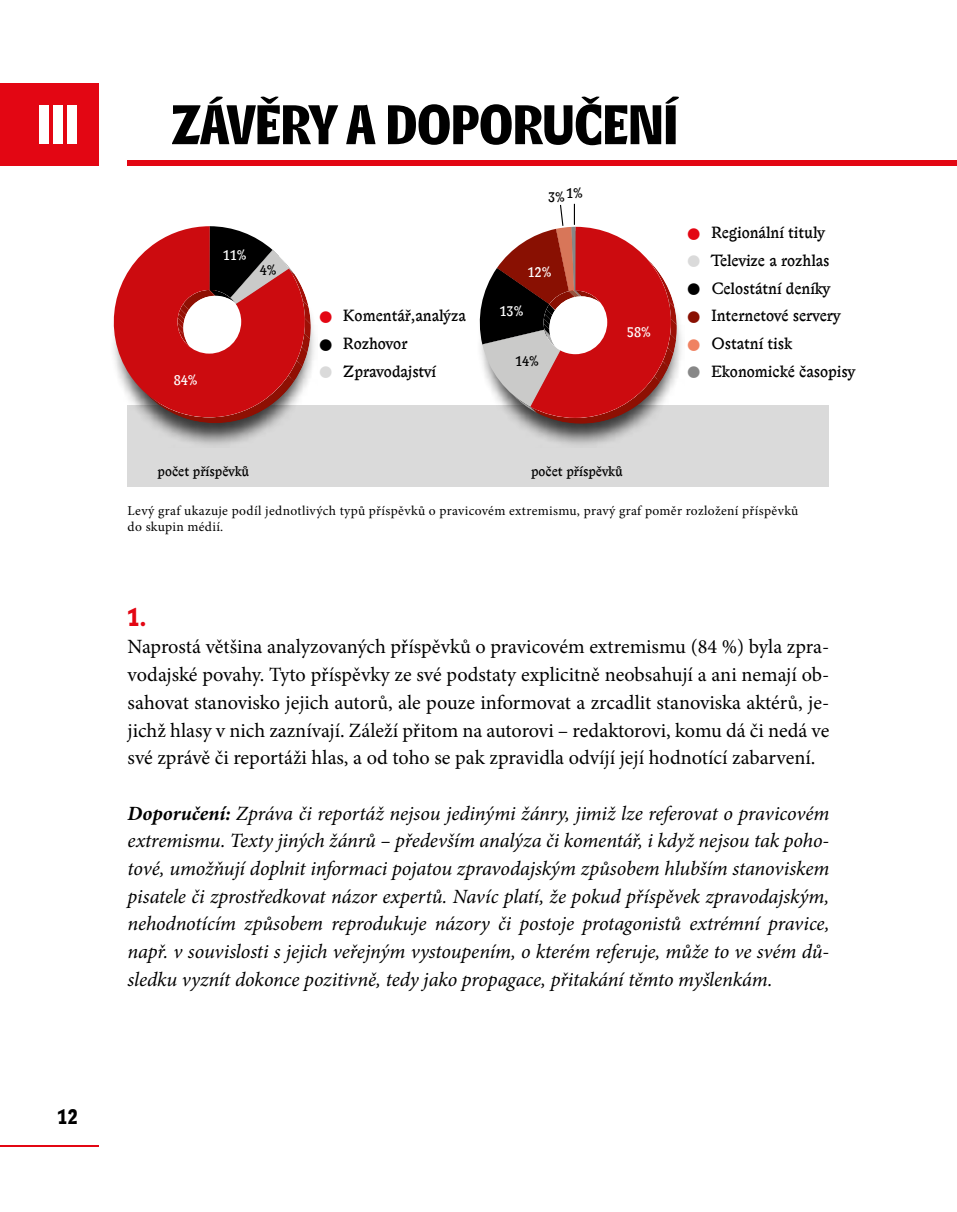
<style>
.page{position:relative;width:957px;height:1212px;background:#fff}
.page>*{position:absolute;margin:0;border:0;box-sizing:border-box;transform-origin:0 0}
.t1{font:54px "Lexon Headline";letter-spacing:.015em;color:#000}
.t2{font:24.75px "Lexon Headline";color:#e30613}
.t3{font:italic 20.25px/27.7px "Minion Pro";letter-spacing:-.01em;color:#000;text-align:justify}
.t4{font:20.25px/27.7px "Minion Pro";color:#000;text-align:justify}
.t5{font:20.25px "Lexon Headline";color:#000}
.t6{font:15.75px "Lexon Gothic";color:#000}
.t7{font:13.5px/16.2px "Minion Pro";letter-spacing:.025em;color:#000}
.t8{font:13.5px "Lexon Gothic";color:#000}
.t9{font:13.5px "Lexon Gothic";color:#fff}
.s1{color:#fff}
.s2{font-size:29.25px;color:#e30613}
.s3{font-size:29.25px}
.s4{font-size:29.25px;color:#dadada}
.s5{font-size:29.25px;color:#891002}
.s6{font-size:29.25px;color:#f08262}
.s7{font-size:29.25px;color:#878787}
.s8{font-weight:700}
</style>
<div class="page">
<div style="left:128px;top:406px;width:701px;height:81px;background:#dadada"></div>
<div style="left:109px;top:238px;width:208px;height:209px;background:#000;opacity:.75"></div>
<div style="left:475px;top:238px;width:209px;height:209px;background:#000;opacity:.75"></div>
<svg style="left:114px;top:226px;width:197px;height:197px"></svg>
<svg style="left:480px;top:204px;width:197px;height:220px"></svg>
<hr style="left:0;top:1145px;width:98px;height:1px;background:#e30613">
<div style="left:128px;top:161px;width:829px;height:5px;background:#e30613"></div>
<div style="left:0;top:83px;width:98px;height:83px;background:#e30613"></div>
<h1 class="t1" style="left:37px;top:96px;width:642px"><span class="s1">III</span> ZÁVĚRY A DOPORUČENÍ</h1>
<p class="t9" style="left:223px;top:247px;width:26px">11%</p>
<p class="t8" style="left:260px;top:263px;width:18px">4%</p>
<p class="t9" style="left:174px;top:373px;width:26px">84%</p>
<p class="t6" style="left:317px;top:307px;width:151px"><span class="s2">•</span> Komentář,analýza</p>
<p class="t6" style="left:317px;top:335px;width:92px"><span class="s3">•</span> Rozhovor</p>
<p class="t6" style="left:317px;top:362px;width:121px"><span class="s4">•</span> Zpravodajství</p>
<p class="t8" style="left:548px;top:188px;width:37px">3%1%</p>
<p class="t9" style="left:527px;top:265px;width:26px">12%</p>
<p class="t9" style="left:499px;top:304px;width:26px">13%</p>
<p class="t8" style="left:515px;top:354px;width:26px">14%</p>
<p class="t9" style="left:627px;top:325px;width:26px">58%</p>
<p class="t8" style="left:158px;top:464px;width:93px">počet příspěvků</p>
<p class="t8" style="left:531px;top:464px;width:93px">počet příspěvků</p>
<p class="t6" style="left:685px;top:224px;width:142px"><span class="s2">•</span> Regionální tituly</p>
<p class="t6" style="left:685px;top:252px;width:146px"><span class="s4">•</span> Televize a rozhlas</p>
<p class="t6" style="left:685px;top:279px;width:147px"><span class="s3">•</span> Celostátní deníky</p>
<p class="t6" style="left:685px;top:307px;width:157px"><span class="s5">•</span> Internetové servery</p>
<p class="t6" style="left:685px;top:335px;width:109px"><span class="s6">•</span> Ostatní tisk</p>
<p class="t6" style="left:685px;top:362px;width:172px"><span class="s7">•</span> Ekonomické časopisy</p>
<p class="t7" style="left:128px;top:503px;width:672px">Levý graf ukazuje podíl jednotlivých typů příspěvků o pravicovém extremismu, pravý graf poměr rozložení příspěvků do skupin médií.</p>
<p class="t5" style="left:58px;top:1106px;width:22px">12</p>
<p class="t2" style="left:128px;top:604px;width:20px">1.</p>
<p class="t4" style="left:128px;top:633px;width:703px">Naprostá většina analyzovaných příspěvků o pravicovém extremismu (84 %) byla zpra&shy;vodajské povahy. Tyto příspěvky ze své podstaty explicitně neobsahují a ani nemají ob&shy;sahovat stanovisko jejich autorů, ale pouze informovat a zrcadlit stanoviska aktérů, je&shy;jichž hlasy v nich zaznívají. Záleží přitom na autorovi – redaktorovi, komu dá či nedá ve své zprávě či reportáži hlas, a od toho se pak zpravidla odvíjí její hodnotící zabarvení.</p>
<p class="t3" style="left:128px;top:799px;width:703px"><span class="s8">Doporučení:</span> Zpráva či reportáž nejsou jedinými žánry, jimiž lze referovat o pravicovém extremismu. Texty jiných žánrů – především analýza či komentář, i když nejsou tak poho&shy;tové, umožňují doplnit informaci pojatou zpravodajským způsobem hlubším stanoviskem pisatele či zprostředkovat názor expertů. Navíc platí, že pokud příspěvek zpravodajským, nehodnotícím způsobem reprodukuje názory či postoje protagonistů extrémní pravice, např. v souvislosti s jejich veřejným vystoupením, o kterém referuje, může to ve svém dů&shy;sledku vyznít dokonce pozitivně, tedy jako propagace, přitakání těmto myšlenkám.</p>
</div>
